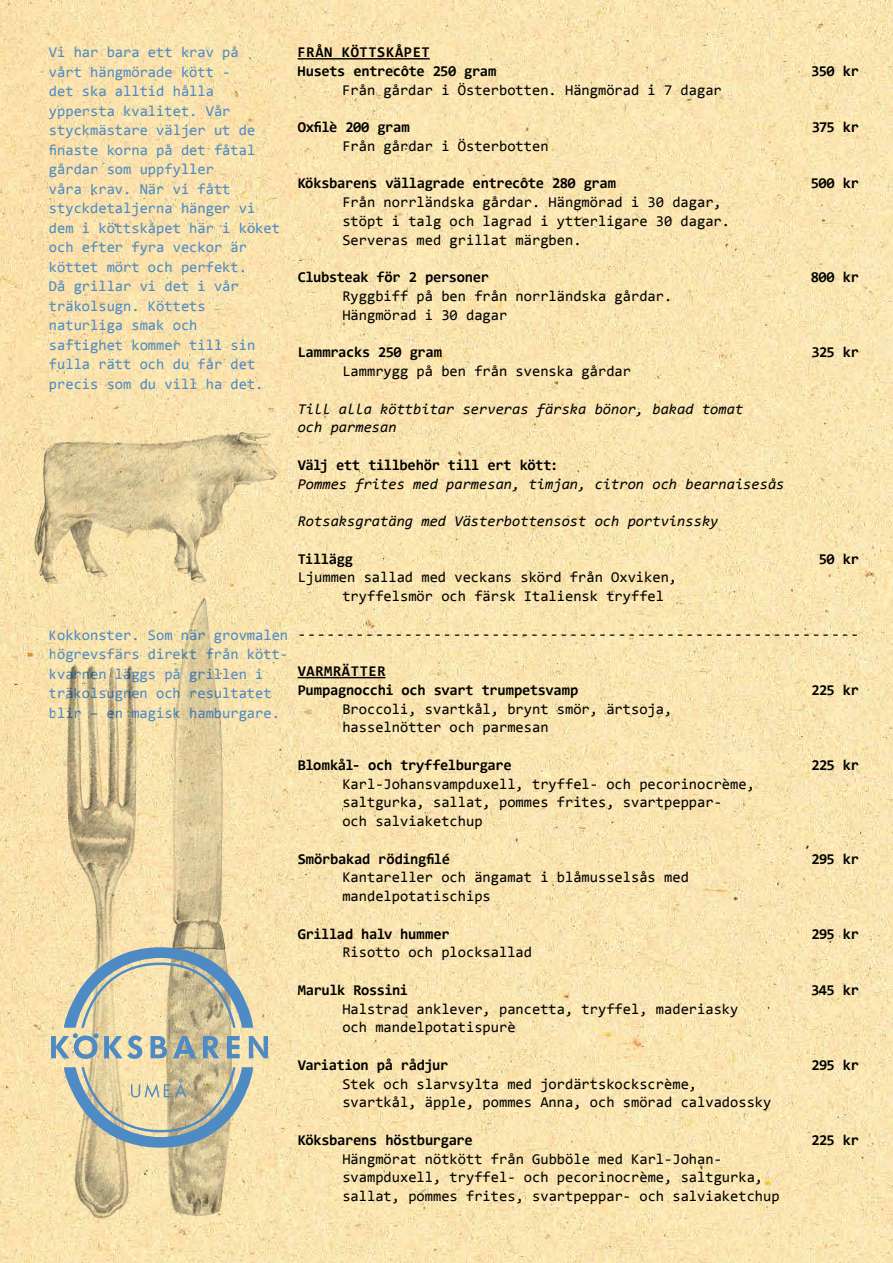
<style>
.page{position:relative;width:893px;height:1263px;background:#fff}
.page>*{position:absolute;margin:0;border:0;box-sizing:border-box;transform-origin:0 0}
.t1{font:15px/18.8px "Consolas";color:#000}
.t2{font:15px/19.5px "Consolas";color:#4e8bc4}
.t3{font:700 15px/18.8px "Consolas";letter-spacing:-.02em;color:#000}
.t4{font:italic 15px/18.8px "Consolas";color:#000}
</style>
<div class="page">
<img style="left:0;top:0;width:893px;height:1263px">
<hr style="left:298px;top:58px;width:132px;height:2px;background:#000">
<hr style="left:298px;top:677px;width:88px;height:1px;background:#000">
<img style="left:34px;top:432px;width:207px;height:152px">
<img style="left:67px;top:597px;width:166px;height:622px">
<svg style="left:51px;top:947px;width:217px;height:112px;background:#c5c4ab"></svg>
<svg style="left:64px;top:1067px;width:189px;height:81px;background:#c0bfa7"></svg>
<p class="t2" style="left:49px;top:42px;width:233px">Vi har bara ett krav på<br>vårt hängmörade kött -<br>det ska alltid hålla yppersta kvalitet. Vår styckmästare väljer ut de finaste korna på det fåtal gårdar som uppfyller<br>våra krav. När vi fått styckdetaljerna hänger vi dem i köttskåpet här i köket och efter fyra veckor är köttet mört och perfekt.<br>Då grillar vi det i vår träkolsugn. Köttets naturliga smak och<br>saftighet kommer till sin fulla rätt och du får det precis som du vill ha det.</p>
<p class="t2" style="left:49px;top:625px;width:241px">Kokkonster. Som när grovmalen högrevsfärs direkt från kött&shy;kvarnen läggs på grillen i träkolsugnen och resultatet blir – en magisk hamburgare.</p>
<p class="t3" style="left:298px;top:43px;width:200px">FRÅN KÖTTSKÅPET<br>Husets entrecôte 250 gram</p>
<p class="t3" style="left:811px;top:62px;width:49px">350 kr</p>
<p class="t1" style="left:342px;top:80px;width:381px">Från gårdar i Österbotten. Hängmörad i 7 dagar</p>
<p class="t3" style="left:298px;top:118px;width:113px">Oxfilè 200 gram</p>
<p class="t3" style="left:812px;top:118px;width:49px">375 kr</p>
<p class="t1" style="left:342px;top:136px;width:208px">Från gårdar i Österbotten</p>
<p class="t3" style="left:298px;top:174px;width:320px">Köksbarens vällagrade entrecôte 280 gram</p>
<p class="t3" style="left:811px;top:174px;width:50px">500 kr</p>
<p class="t1" style="left:342px;top:193px;width:389px">Från norrländska gårdar. Hängmörad i 30 dagar, stöpt i talg och lagrad i ytterligare 30 dagar.<br>Serveras med grillat märgben.</p>
<p class="t3" style="left:298px;top:268px;width:193px">Clubsteak för 2 personer</p>
<p class="t3" style="left:811px;top:268px;width:50px">800 kr</p>
<p class="t1" style="left:342px;top:286px;width:331px">Ryggbiff på ben från norrländska gårdar.<br>Hängmörad i 30 dagar</p>
<p class="t3" style="left:298px;top:343px;width:146px">Lammracks 250 gram</p>
<p class="t3" style="left:812px;top:343px;width:49px">325 kr</p>
<p class="t1" style="left:342px;top:361px;width:290px">Lammrygg på ben från svenska gårdar</p>
<p class="t4" style="left:298px;top:398px;width:447px">Till alla köttbitar serveras färska bönor, bakad tomat och parmesan</p>
<p class="t3" style="left:298px;top:455px;width:262px">Välj ett tillbehör till ert kött:</p>
<p class="t4" style="left:298px;top:473px;width:488px">Pommes frites med parmesan, timjan, citron och bearnaisesås</p>
<p class="t4" style="left:298px;top:511px;width:422px">Rotsaksgratäng med Västerbottensost och portvinssky</p>
<p class="t3" style="left:298px;top:549px;width:57px">Tillägg</p>
<p class="t3" style="left:819px;top:549px;width:42px">50 kr</p>
<p class="t1" style="left:342px;top:568px;width:336px;text-indent:-45px">Ljummen sallad med veckans skörd från Oxviken, tryffelsmör och färsk Italiensk tryffel</p>
<p class="t1" style="left:298px;top:624px;width:563px">----------------------------------------------------------</p>
<p class="t3" style="left:298px;top:662px;width:282px">VARMRÄTTER<br>Pumpagnocchi och svart trumpetsvamp</p>
<p class="t3" style="left:811px;top:680px;width:49px">225 kr</p>
<p class="t1" style="left:342px;top:699px;width:331px">Broccoli, svartkål, brynt smör, ärtsoja, hasselnötter och parmesan</p>
<p class="t3" style="left:298px;top:755px;width:215px">Blomkål- och tryffelburgare</p>
<p class="t3" style="left:811px;top:755px;width:49px">225 kr</p>
<p class="t1" style="left:342px;top:774px;width:414px">Karl-Johansvampduxell, tryffel- och pecorinocrème, saltgurka, sallat, pommes frites, svartpeppar-<br>och salviaketchup</p>
<p class="t3" style="left:298px;top:849px;width:154px">Smörbakad rödingfilé</p>
<p class="t3" style="left:811px;top:849px;width:49px">295 kr</p>
<p class="t1" style="left:342px;top:868px;width:348px">Kantareller och ängamat i blåmusselsås med mandelpotatischips</p>
<p class="t3" style="left:298px;top:924px;width:153px">Grillad halv hummer</p>
<p class="t3" style="left:811px;top:924px;width:49px">295 kr</p>
<p class="t1" style="left:342px;top:943px;width:191px">Risotto och plocksallad</p>
<p class="t3" style="left:298px;top:980px;width:112px">Marulk Rossini</p>
<p class="t3" style="left:811px;top:980px;width:50px">345 kr</p>
<p class="t1" style="left:342px;top:999px;width:397px">Halstrad anklever, pancetta, tryffel, maderiasky och mandelpotatispurè</p>
<p class="t3" style="left:298px;top:1055px;width:152px">Variation på rådjur</p>
<p class="t3" style="left:811px;top:1055px;width:49px">295 kr</p>
<p class="t1" style="left:342px;top:1074px;width:430px">Stek och slarvsylta med jordärtskockscrème, svartkål, äpple, pommes Anna, och smörad calvadossky</p>
<p class="t3" style="left:298px;top:1130px;width:177px">Köksbarens höstburgare</p>
<p class="t3" style="left:811px;top:1130px;width:49px">225 kr</p>
<p class="t1" style="left:342px;top:1149px;width:439px">Hängmörat nötkött från Gubböle med Karl-Johan&shy;svampduxell, tryffel- och pecorinocrème, saltgurka, sallat, pommes frites, svartpeppar- och salviaketchup</p>
</div>
